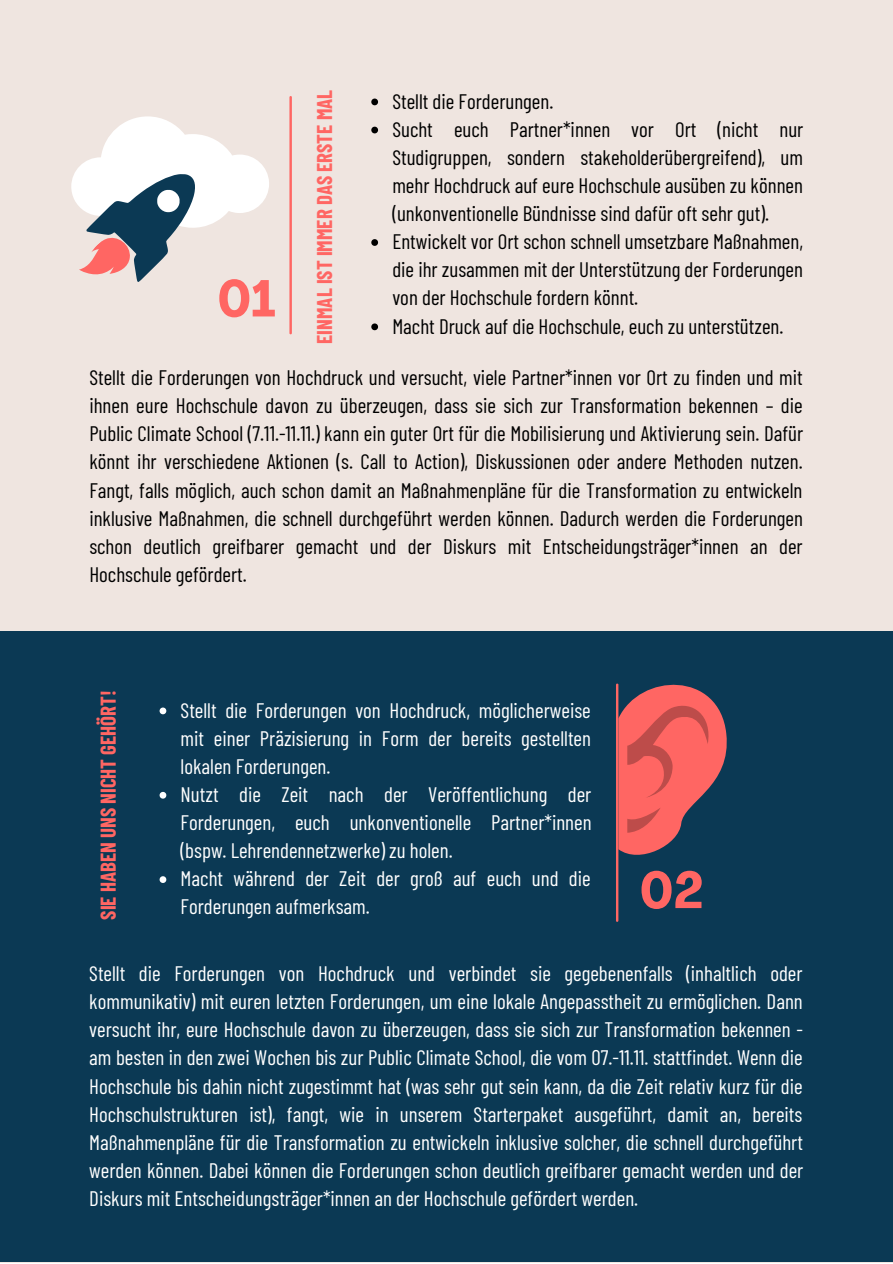
<style>
.page{position:relative;width:893px;height:1264px;background:#fff}
.page>*{position:absolute;margin:0;border:0;box-sizing:border-box;transform-origin:0 0}
.t1{font:700 condensed 51.15px "Agrandir";color:#ff6663}
.t2{font:21px/28px "Barlow Condensed";color:#fff;text-align:justify}
.t3{font:21px/28px "Barlow Condensed";color:#000;text-align:justify}
.t4{font:700 20.85px "Barlow Condensed";color:#ff6663}
</style>
<div class="page">
<div style="left:0;top:0;width:892px;height:1262px;background:#efe5e0"></div>
<hr style="left:289px;top:97px;width:3px;height:236px;background:#ff6663">
<div style="left:0;top:631px;width:892px;height:630px;background:#0b3954"></div>
<hr style="left:616px;top:684px;width:2px;height:236px;background:#ff6663">
<svg style="left:71px;top:116px;width:198px;height:166px"></svg>
<svg style="left:618px;top:684px;width:109px;height:180px"></svg>
<svg style="left:371px;top:99px;width:7px;height:6px"></svg>
<svg style="left:371px;top:127px;width:7px;height:6px"></svg>
<svg style="left:371px;top:239px;width:7px;height:7px"></svg>
<svg style="left:371px;top:323px;width:7px;height:7px"></svg>
<svg style="left:159px;top:707px;width:7px;height:7px"></svg>
<svg style="left:159px;top:792px;width:7px;height:6px"></svg>
<svg style="left:159px;top:876px;width:7px;height:7px"></svg>
<h1 class="t1" style="left:217px;top:278px;width:60px">01</h1>
<p class="t4" style="left:311px;top:344px;width:255px;rotate:-90deg">EINMAL IST IMMER DAS ERSTE MAL</p>
<p class="t3" style="left:392px;top:86px;width:412px;text-align:left">Stellt die Forderungen.<br>Sucht euch Partner*innen vor Ort (nicht nur Studigruppen, sondern stakeholderübergreifend), um mehr Hochdruck auf eure Hochschule ausüben zu können (unkonventionelle Bündnisse sind dafür oft sehr gut).<br>Entwickelt vor Ort schon schnell umsetzbare Maßnahmen, die ihr zusammen mit der Unterstützung der Forderungen von der Hochschule fordern könnt.<br>Macht Druck auf die Hochschule, euch zu unterstützen.</p>
<p class="t3" style="left:89px;top:363px;width:715px">Stellt die Forderungen von Hochdruck und versucht, viele Partner*innen vor Ort zu finden und mit ihnen eure Hochschule davon zu überzeugen, dass sie sich zur Transformation bekennen – die Public Climate School (7.11.-11.11.) kann ein guter Ort für die Mobilisierung und Aktivierung sein. Dafür könnt ihr verschiedene Aktionen (s. Call to Action), Diskussionen oder andere Methoden nutzen.<br>Fangt, falls möglich, auch schon damit an Maßnahmenpläne für die Transformation zu entwickeln inklusive Maßnahmen, die schnell durchgeführt werden können. Dadurch werden die Forderungen schon deutlich greifbarer gemacht und der Diskurs mit Entscheidungsträger*innen an der Hochschule gefördert.</p>
<p class="t4" style="left:95px;top:919px;width:231px;rotate:-90deg">SIE HABEN UNS NICHT GEHÖRT!</p>
<p class="t2" style="left:181px;top:695px;width:412px;text-align:left">Stellt die Forderungen von Hochdruck, möglicherweise mit einer Präzisierung in Form der bereits gestellten lokalen Forderungen.<br>Nutzt die Zeit nach der Veröffentlichung der Forderungen, euch unkonventionelle Partner*innen (bspw. Lehrendennetzwerke) zu holen.<br>Macht während der Zeit der groß auf euch und die Forderungen aufmerksam.</p>
<h1 class="t1" style="left:639px;top:869px;width:65px">02</h1>
<p class="t2" style="left:89px;top:958px;width:715px">Stellt die Forderungen von Hochdruck und verbindet sie gegebenenfalls (inhaltlich oder kommunikativ) mit euren letzten Forderungen, um eine lokale Angepasstheit zu ermöglichen. Dann versucht ihr, eure Hochschule davon zu überzeugen, dass sie sich zur Transformation bekennen - am besten in den zwei Wochen bis zur Public Climate School, die vom 07.-11.11. stattfindet. Wenn die Hochschule bis dahin nicht zugestimmt hat (was sehr gut sein kann, da die Zeit relativ kurz für die Hochschulstrukturen ist), fangt, wie in unserem Starterpaket ausgeführt, damit an, bereits Maßnahmenpläne für die Transformation zu entwickeln inklusive solcher, die schnell durchgeführt werden können. Dabei können die Forderungen schon deutlich greifbarer gemacht werden und der Diskurs mit Entscheidungsträger*innen an der Hochschule gefördert werden.</p>
</div>
